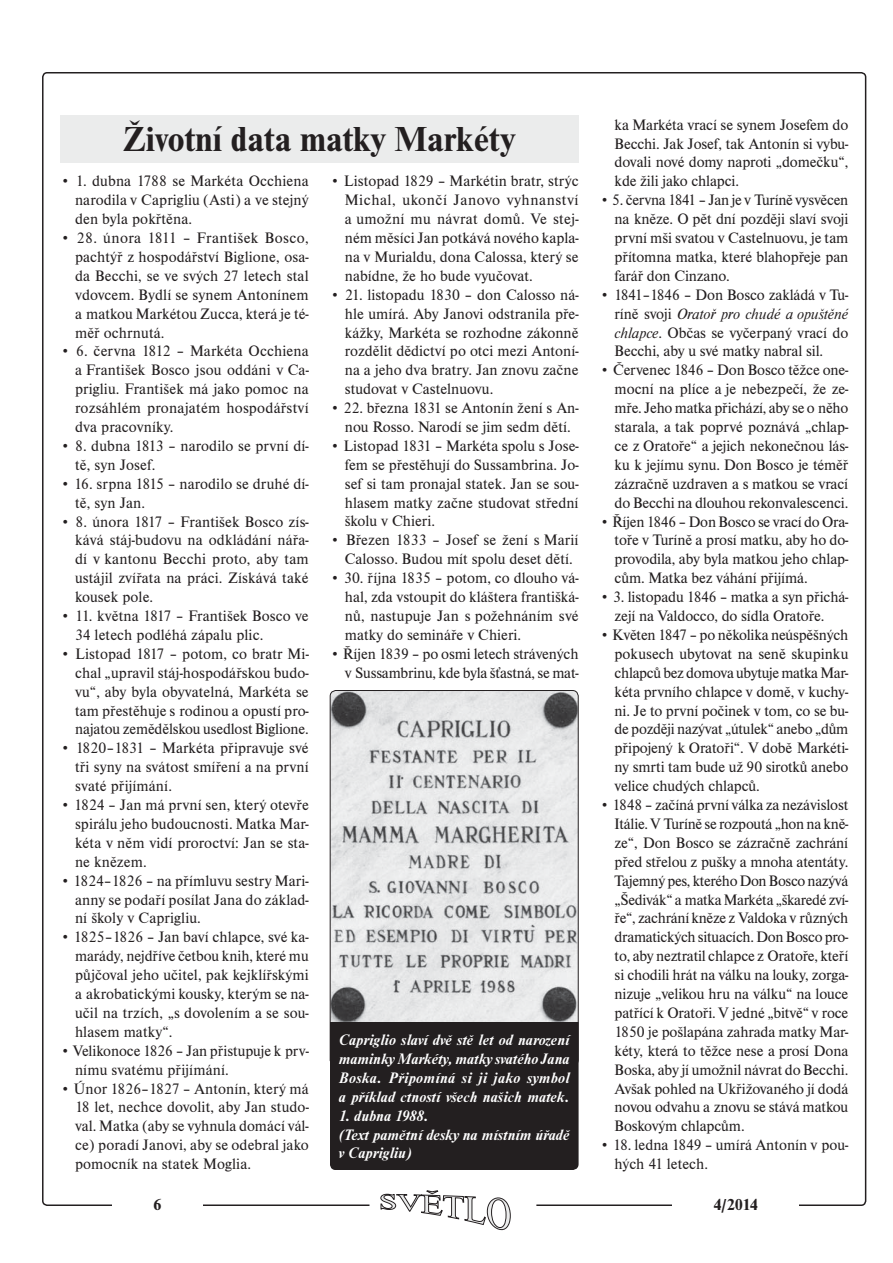
<style>
.page{position:relative;width:893px;height:1263px;background:#fff}
.page>*{position:absolute;margin:0;border:0;box-sizing:border-box;transform-origin:0 0}
.t1{font:700 36px "Nimbus Rom DEE";color:#231f20}
.t2{font:700 16.5px "Nimbus Rom DEE";color:#231f20}
.t3{font:15.75px/18.9px "Nimbus Rom DEE";color:#231f20;text-align:justify}
.t4{font:italic 700 15.75px/18.9px "Nimbus Rom DEE";color:#fff;text-align:justify}
.s1{font-style:italic}
</style>
<div class="page">
<svg style="left:380px;top:1190px;width:131px;height:41px"></svg>
<img style="left:330px;top:691px;width:248px;height:332px">
<div style="left:330px;top:1023px;width:248px;height:147px;background:#231f20"></div>
<div style="left:60px;top:115px;width:518px;height:48px;background:#ebecec"></div>
<h1 class="t1" style="left:123px;top:125px;width:393px">Životní data matky Markéty</h1>
<p class="t3" style="left:75px;top:173px;width:235px;text-indent:-15px">• 1. dubna 1788 se Markéta Occhiena narodila v Caprigliu (Asti) a ve stejný den byla pokřtěna.</p>
<p class="t3" style="left:75px;top:230px;width:235px;text-indent:-15px">• 28. února 1811 – František Bosco, pachtýř z hospodářství Biglione, osa&shy;da Becchi, se ve svých 27 letech stal vdovcem. Bydlí se synem Antonínem a matkou Markétou Zucca, která je té&shy;měř ochrnutá.</p>
<p class="t3" style="left:75px;top:343px;width:235px;text-indent:-15px">• 6. června 1812 – Markéta Occhiena a František Bosco jsou oddáni v Ca&shy;prigliu. František má jako pomoc na rozsáhlém pronajatém hospodářství dva pracovníky.</p>
<p class="t3" style="left:75px;top:438px;width:235px;text-indent:-15px">• 8. dubna 1813 – narodilo se první dí&shy;tě, syn Josef.</p>
<p class="t3" style="left:75px;top:475px;width:235px;text-indent:-15px">• 16. srpna 1815 – narodilo se druhé dí&shy;tě, syn Jan.</p>
<p class="t3" style="left:75px;top:513px;width:235px;text-indent:-15px">• 8. února 1817 – František Bosco zís&shy;kává stáj-budovu na odkládání nářa&shy;dí v kantonu Becchi proto, aby tam ustájil zvířata na práci. Získává také kousek pole.</p>
<p class="t3" style="left:75px;top:608px;width:235px;text-indent:-15px">• 11. května 1817 – František Bosco ve<br>34 letech podléhá zápalu plic.</p>
<p class="t3" style="left:75px;top:645px;width:235px;text-indent:-15px">• Listopad 1817 – potom, co bratr Mi&shy;chal „upravil stáj-hospodářskou budo&shy;vu“, aby byla obyvatelná, Markéta se tam přestěhuje s rodinou a opustí pro&shy;najatou zemědělskou usedlost Biglione.</p>
<p class="t3" style="left:75px;top:740px;width:235px;text-indent:-15px">• 1820–1831 – Markéta připravuje své tři syny na svátost smíření a na první svaté přijímání.</p>
<p class="t3" style="left:75px;top:797px;width:235px;text-indent:-15px">• 1824 – Jan má první sen, který otevře spirálu jeho budoucnosti. Matka Mar&shy;kéta v něm vidí proroctví: Jan se sta&shy;ne knězem.</p>
<p class="t3" style="left:75px;top:872px;width:235px;text-indent:-15px">• 1824–1826 – na přímluvu sestry Mari&shy;anny se podaří posílat Jana do základ&shy;ní školy v Caprigliu.</p>
<p class="t3" style="left:75px;top:929px;width:235px;text-indent:-15px">• 1825–1826 – Jan baví chlapce, své ka&shy;marády, nejdříve četbou knih, které mu půjčoval jeho učitel, pak kejklířskými a akrobatickými kousky, kterým se na&shy;učil na trzích, „s dovolením a se sou&shy;hlasem matky“.</p>
<p class="t3" style="left:75px;top:1042px;width:235px;text-indent:-15px">• Velikonoce 1826 – Jan přistupuje k prv&shy;nímu svatému přijímání.</p>
<p class="t3" style="left:75px;top:1080px;width:235px;text-indent:-15px">• Únor 1826–1827 – Antonín, který má 18 let, nechce dovolit, aby Jan studo&shy;val. Matka (aby se vyhnula domácí vál&shy;ce) poradí Janovi, aby se odebral jako pomocník na statek Moglia.</p>
<p class="t3" style="left:345px;top:173px;width:235px;text-indent:-15px">• Listopad 1829 – Markétin bratr, strýc Michal, ukončí Janovo vyhnanství a umožní mu návrat domů. Ve stej&shy;ném měsíci Jan potkává nového kapla&shy;na v Murialdu, dona Calossa, který se nabídne, že ho bude vyučovat.</p>
<p class="t3" style="left:345px;top:286px;width:235px;text-indent:-15px">• 21. listopadu 1830 – don Calosso ná&shy;hle umírá. Aby Janovi odstranila pře&shy;kážky, Markéta se rozhodne zákonně rozdělit dědictví po otci mezi Antoní&shy;na a jeho dva bratry. Jan znovu začne studovat v Castelnuovu.</p>
<p class="t3" style="left:330px;top:400px;width:250px;text-align:center">• 22. března 1831 se Antonín žení s An&shy;nou Rosso. Narodí se jim sedm dětí.</p>
<p class="t3" style="left:345px;top:438px;width:235px;text-indent:-15px">• Listopad 1831 – Markéta spolu s Jose&shy;fem se přestěhují do Sussambrina. Jo&shy;sef si tam pronajal statek. Jan se sou&shy;hlasem matky začne studovat střední školu v Chieri.</p>
<p class="t3" style="left:330px;top:532px;width:250px;text-align:center">• Březen 1833 – Josef se žení s Marií<br>Calosso. Budou mít spolu deset dětí.</p>
<p class="t3" style="left:345px;top:570px;width:235px;text-indent:-15px">• 30. října 1835 – potom, co dlouho vá&shy;hal, zda vstoupit do kláštera františká&shy;nů, nastupuje Jan s požehnáním své matky do semináře v Chieri.</p>
<p class="t3" style="left:330px;top:645px;width:250px;text-align:right">• Říjen 1839 – po osmi letech strávených v Sussambrinu, kde byla šťastná, se mat-</p>
<p class="t4" style="left:339px;top:1032px;width:232px">Capriglio slaví dvě stě let od narození maminky Markéty, matky svatého Jana Boska. Připomíná si ji jako symbol a příklad ctností všech našich matek.</p>
<p class="t4" style="left:339px;top:1107px;width:232px;text-align:left">1. dubna 1988.<br>(Text pamětní desky na místním úřadě v Caprigliu)</p>
<p class="t3" style="left:614px;top:116px;width:235px">ka Markéta vrací se synem Josefem do Becchi. Jak Josef, tak Antonín si vybu&shy;dovali nové domy naproti „domečku“, kde žili jako chlapci.</p>
<p class="t3" style="left:614px;top:192px;width:235px;text-indent:-15px">• 5. června 1841 – Jan je v Turíně vysvěcen na kněze. O pět dní později slaví svoji první mši svatou v Castelnuovu, je tam přítomna matka, které blahopřeje pan farář don Cinzano.</p>
<p class="t3" style="left:614px;top:286px;width:235px;text-indent:-15px">• 1841–1846 – Don Bosco zakládá v Tu&shy;ríně svoji <span class="s1">Oratoř pro chudé a opuštěné chlapce</span>. Občas se vyčerpaný vrací do Becchi, aby u své matky nabral sil.</p>
<p class="t3" style="left:614px;top:362px;width:235px;text-indent:-15px">• Červenec 1846 – Don Bosco těžce one&shy;mocní na plíce a je nebezpečí, že ze&shy;mře. Jeho matka přichází, aby se o něho starala, a tak poprvé poznává „chlap&shy;ce z Oratoře“ a jejich nekonečnou lás&shy;ku k jejímu synu. Don Bosco je téměř zázračně uzdraven a s matkou se vrací do Becchi na dlouhou rekonvalescenci.</p>
<p class="t3" style="left:614px;top:513px;width:235px;text-indent:-15px">• Říjen 1846 – Don Bosco se vrací do Ora&shy;toře v Turíně a prosí matku, aby ho do&shy;provodila, aby byla matkou jeho chlap&shy;cům. Matka bez váhání přijímá.</p>
<p class="t3" style="left:599px;top:589px;width:250px;text-align:center">• 3. listopadu 1846 – matka a syn přichá&shy;zejí na Valdocco, do sídla Oratoře.</p>
<p class="t3" style="left:614px;top:627px;width:235px;text-indent:-15px">• Květen 1847 – po několika neúspěšných pokusech ubytovat na seně skupinku chlapců bez domova ubytuje matka Mar&shy;kéta prvního chlapce v domě, v kuchy&shy;ni. Je to první počinek v tom, co se bu&shy;de později nazývat „útulek“ anebo „dům připojený k Oratoři“. V době Markéti&shy;ny smrti tam bude už 90 sirotků anebo velice chudých chlapců.</p>
<p class="t3" style="left:614px;top:797px;width:235px;text-indent:-15px">• 1848 – začíná první válka za nezávislost Itálie. V Turíně se rozpoutá „hon na kně&shy;ze“, Don Bosco se zázračně zachrání před střelou z pušky a mnoha atentáty.<br>Tajemný pes, kterého Don Bosco nazývá „Šedivák“ a matka Markéta „škaredé zví&shy;ře“, zachrání kněze z Valdoka v různých dramatických situacích. Don Bosco pro&shy;to, aby neztratil chlapce z Oratoře, kteří si chodili hrát na válku na louky, zorga&shy;nizuje „velikou hru na válku“ na louce patřící k Oratoři. V jedné „bitvě“ v roce 1850 je pošlapána zahrada matky Mar&shy;kéty, která to těžce nese a prosí Dona Boska, aby jí umožnil návrat do Becchi.<br>Avšak pohled na Ukřižovaného jí dodá novou odvahu a znovu se stává matkou Boskovým chlapcům.</p>
<p class="t3" style="left:614px;top:1137px;width:235px;text-indent:-15px">• 18. ledna 1849 – umírá Antonín v pou&shy;hých 41 letech.</p>
<p class="t2" style="left:153px;top:1198px;width:10px">6</p>
<p class="t2" style="left:713px;top:1198px;width:46px">4/2014</p>
</div>
